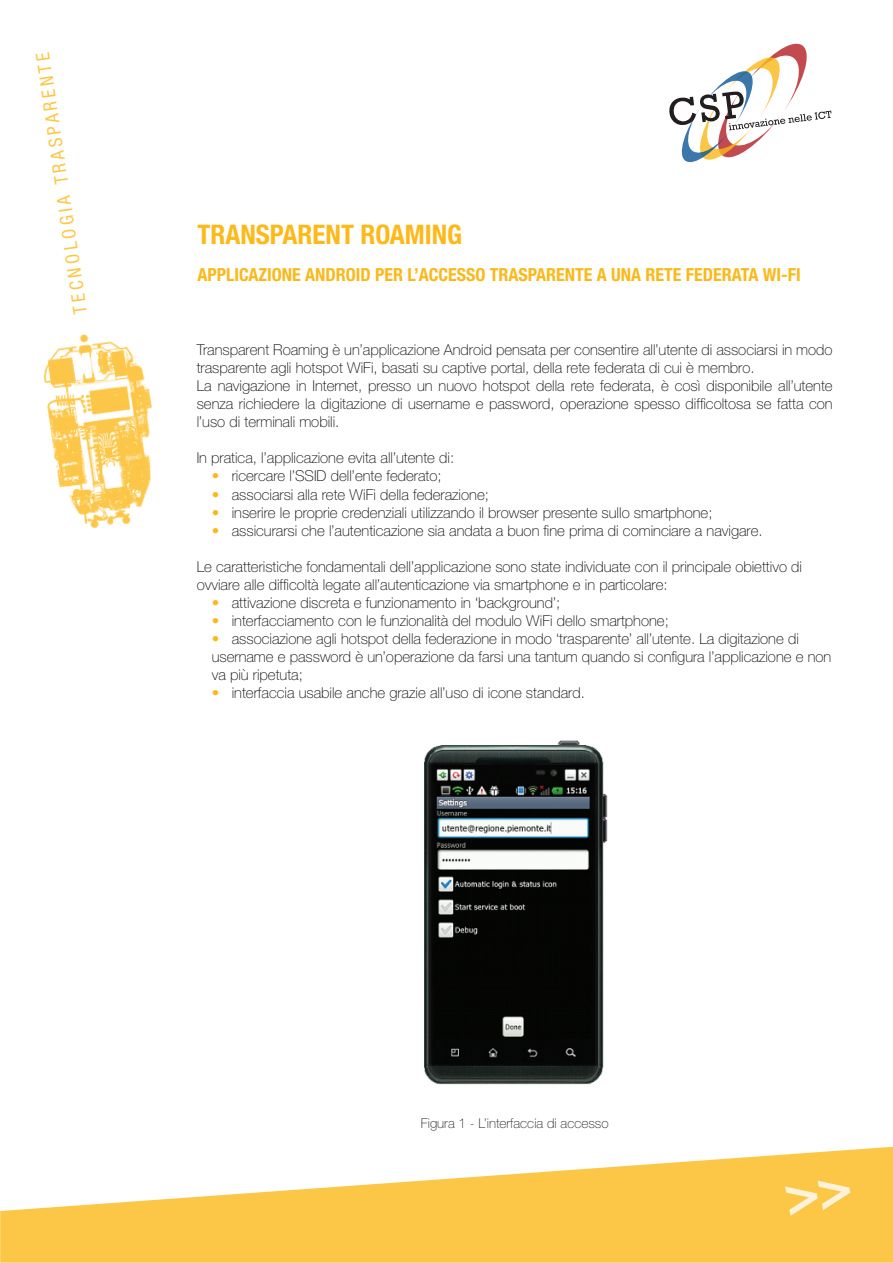
<style>
.page{position:relative;width:893px;height:1263px;background:#fff}
.page>*{position:absolute;margin:0;border:0;box-sizing:border-box;transform-origin:0 0}
.t1{font:700 condensed 27px "Helvetica Neue LT Pro";color:#fcb919}
.t2{font:condensed 18.75px "Helvetica Neue LT Pro";color:#fcb919}
.t3{font:700 condensed 18px "Helvetica Neue LT Pro";color:#fbb819}
.t4{font:100 15px/18px "Helvetica Neue LT Pro";color:#050504}
.t5{font:100 13.5px "Helvetica Neue LT Pro";color:#231f20}
.s1{font-style:italic;color:#fbb818}
</style>
<div class="page">
<svg style="left:0;top:1147px;width:893px;height:116px;fill:#fcc747"></svg>
<img style="left:43px;top:334px;width:109px;height:194px">
<svg style="left:669px;top:44px;width:162px;height:118px"></svg>
<svg style="left:785px;top:1181px;width:65px;height:35px"></svg>
<img style="left:425px;top:741px;width:183px;height:344px">
<p class="t2" style="left:69px;top:316px;width:266px;rotate:-98deg">TECNOLOGIA TRASPARENTE</p>
<h1 class="t1" style="left:197px;top:218px;width:266px">TRANSPARENT ROAMING</h1>
<p class="t3" style="left:197px;top:264px;width:605px">APPLICAZIONE ANDROID PER L’ACCESSO TRASPARENTE A UNA RETE FEDERATA WI-FI</p>
<p class="t4" style="left:197px;top:341px;width:637px">Transparent Roaming è un’applicazione Android pensata per consentire all’utente di associarsi in modo trasparente agli hotspot WiFi, basati su captive portal, della rete federata di cui è membro.<br>La navigazione in Internet, presso un nuovo hotspot della rete federata, è così disponibile all’utente senza richiedere la digitazione di username e password, operazione spesso difficoltosa se fatta con l’uso di terminali mobili.</p>
<p class="t4" style="left:197px;top:449px;width:259px">In pratica, l’applicazione evita all’utente di:</p>
<p class="t4" style="left:212px;top:467px;width:231px"><span class="s1">•</span> ricercare l’SSID dell’ente federato;</p>
<p class="t4" style="left:212px;top:485px;width:279px"><span class="s1">•</span> associarsi alla rete WiFi della federazione;</p>
<p class="t4" style="left:212px;top:503px;width:502px"><span class="s1">•</span> inserire le proprie credenziali utilizzando il browser presente sullo smartphone;</p>
<p class="t4" style="left:212px;top:521px;width:552px"><span class="s1">•</span> assicurarsi che l’autenticazione sia andata a buon fine prima di cominciare a navigare.</p>
<p class="t4" style="left:197px;top:557px;width:607px">Le caratteristiche fondamentali dell’applicazione sono state individuate con il principale obiettivo di ovviare alle difficoltà legate all’autenticazione via smartphone e in particolare:</p>
<p class="t4" style="left:212px;top:593px;width:350px"><span class="s1">•</span> attivazione discreta e funzionamento in ‘background’;</p>
<p class="t4" style="left:212px;top:611px;width:459px"><span class="s1">•</span> interfacciamento con le funzionalità del modulo WiFi dello smartphone;</p>
<p class="t4" style="left:212px;top:629px;width:621px"><span class="s1">•</span> associazione agli hotspot della federazione in modo ‘trasparente’ all’utente. La digitazione di username e password è un’operazione da farsi una tantum quando si configura l’applicazione e non va più ripetuta;</p>
<p class="t4" style="left:212px;top:683px;width:375px"><span class="s1">•</span> interfaccia usabile anche grazie all’uso di icone standard.</p>
<p class="t5" style="left:421px;top:1115px;width:189px">Figura 1 - L’interfaccia di accesso</p>
</div>
